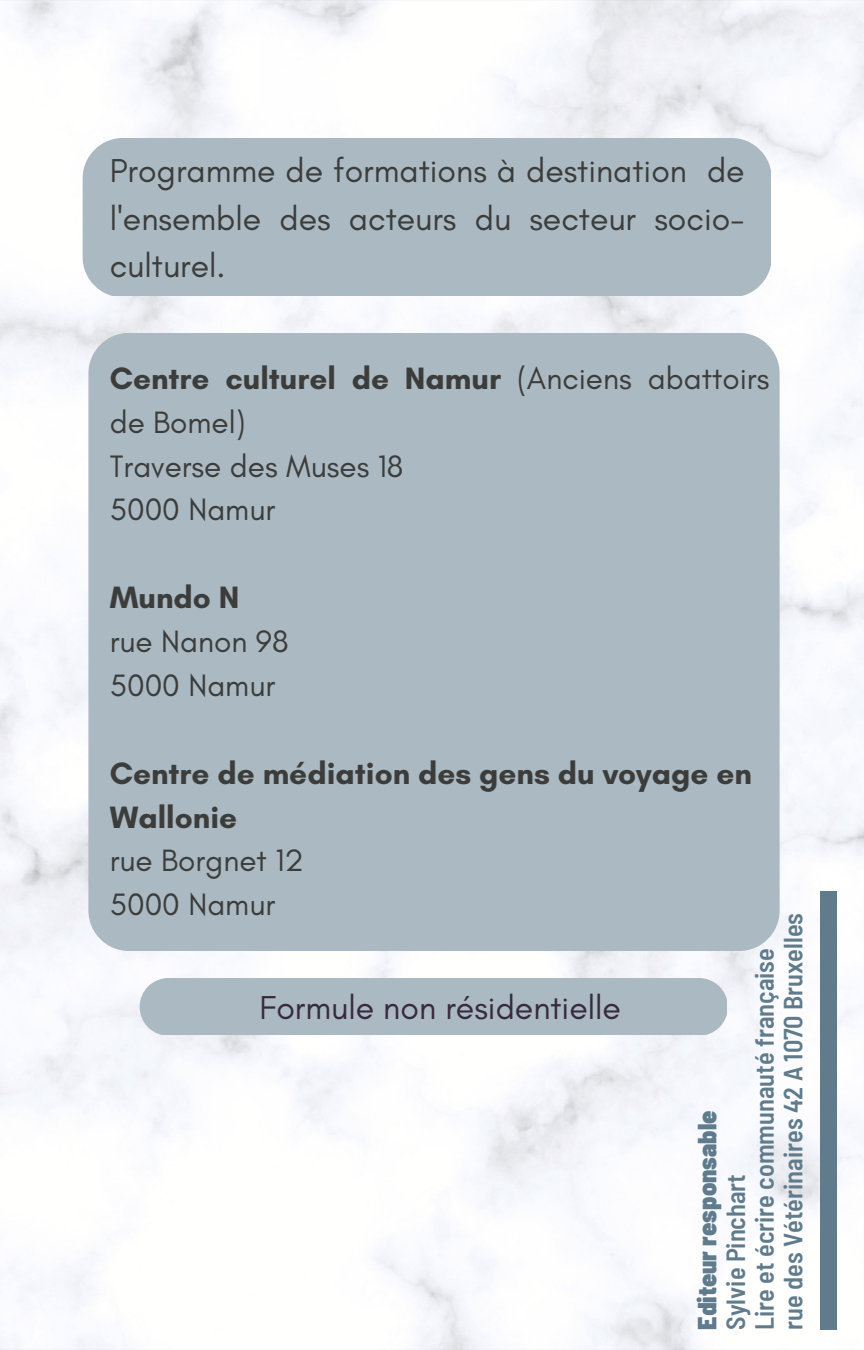
<style>
.page{position:relative;width:864px;height:1350px;background:#fff}
.page>*{position:absolute;margin:0;border:0;box-sizing:border-box;transform-origin:0 0}
.t1{font:33.75px/47.2px "Glacial Indifference";color:#3c3d3b;text-align:justify}
.t2{font:33.75px "Glacial Indifference";color:#382a3e}
.t3{font:31.5px/43.9px "Glacial Indifference";color:#3c3d3b}
.t4{font:700 31.5px/43.9px "Glacial Indifference";color:#3c3d3b}
.t5{font:600 semi-condensed 26.32px/28.6px "Barlow";color:#607c8c}
.t6{font:900 semi-condensed 26.32px "Barlow";color:#607c8c}
.s1{font-weight:700}
</style>
<div class="page">
<div style="left:88px;top:333px;width:692px;height:618px;background:#aab9c2;border-radius:41px"></div>
<div style="left:820px;top:891px;width:17px;height:439px;background:#607c8c"></div>
<div style="left:83px;top:138px;width:688px;height:158px;background:#aab9c2;border-radius:41px"></div>
<div style="left:140px;top:978px;width:587px;height:57px;background:#aab9c2"></div>
<p class="t1" style="left:110px;top:147px;width:636px">Programme de formations à destination de l'ensemble des acteurs du secteur socio&shy;culturel.</p>
<p class="t3" style="left:110px;top:356px;width:661px"><span class="s1">Centre culturel de Namur</span> (Anciens abattoirs de Bomel)<br>Traverse des Muses 18<br>5000 Namur</p>
<p class="t4" style="left:110px;top:575px;width:131px">Mundo N</p>
<p class="t3" style="left:110px;top:619px;width:180px">rue Nanon 98<br>5000 Namur</p>
<p class="t4" style="left:110px;top:751px;width:644px">Centre de médiation des gens du voyage en<br>Wallonie</p>
<p class="t3" style="left:110px;top:838px;width:196px">rue Borgnet 12<br>5000 Namur</p>
<p class="t5" style="left:720px;top:1330px;width:418px;rotate:-90deg">Sylvie Pinchart<br>Lire et écrire communauté française rue des Vétérinaires 42 A 1070 Bruxelles</p>
<p class="t2" style="left:260px;top:987px;width:363px">Formule non résidentielle</p>
<p class="t6" style="left:690px;top:1330px;width:221px;rotate:-90deg">Editeur responsable</p>
</div>
